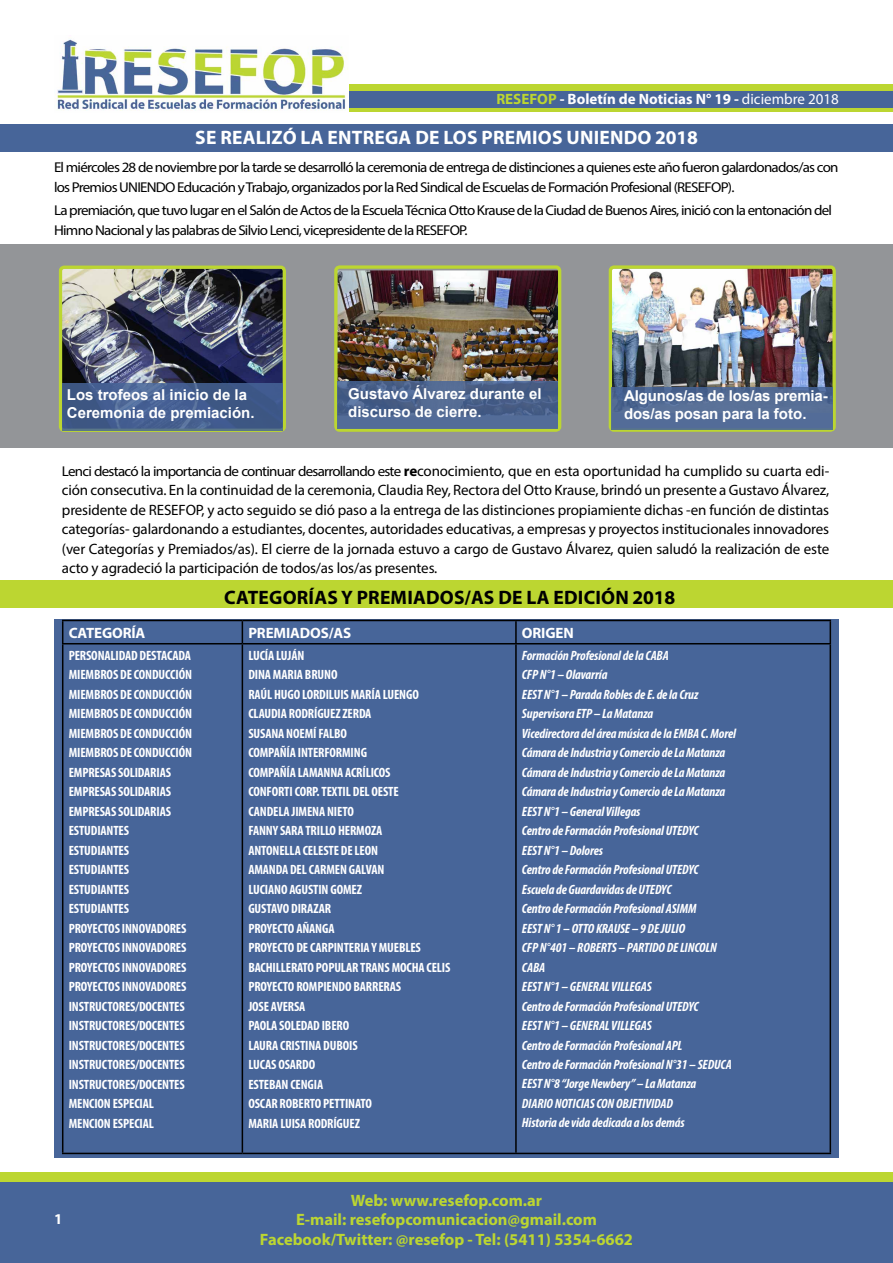
<style>
.page{position:relative;width:893px;height:1263px;background:#fff}
.page>*{position:absolute;margin:0;border:0;box-sizing:border-box;transform-origin:0 0}
.t1{font:700 19.5px "Myriad Pro";letter-spacing:.01em;color:#fff}
.t2{font:700 19.5px "Myriad Pro";letter-spacing:.01em;color:#000}
.t3{font:700 16.5px/19.8px "Myriad Pro";color:#bcd631;text-align:center}
.t4{font:15px/19.5px "Myriad Pro";letter-spacing:-.01em;color:#000;text-align:justify}
.t5{font:700 15px/18px "Arial";color:#fff}
.t6{font:700 15px "Myriad Pro";color:#fff}
.t7{font:14.25px/19.5px "Myriad Pro";letter-spacing:-.05em;color:#000;scale:1.05 1}
.t8{font:700 condensed 13.5px/19.5px "Myriad Pro";letter-spacing:-.01em;color:#fff}
.t9{font:italic 700 condensed 13.5px/19.5px "Myriad Pro";letter-spacing:-.01em;color:#fff}
.s1{color:#bcd631}
.s2{font-weight:400}
.s3{font-size:14.25px}
.s4{font-weight:700}
</style>
<div class="page">
<div style="left:330px;top:85px;width:563px;height:27px;background:#bcd631"></div>
<div style="left:0;top:1173px;width:893px;height:90px;background:#bcd631"></div>
<div style="left:330px;top:91px;width:563px;height:17px;background:#476599"></div>
<div style="left:0;top:1183px;width:893px;height:80px;background:#476599"></div>
<img style="left:55px;top:39px;width:294px;height:73px">
<div style="left:0;top:581px;width:893px;height:27px;background:#bcd631"></div>
<div style="left:0;top:244px;width:893px;height:203px;background:#939598"></div>
<div style="left:0;top:124px;width:893px;height:28px;background:#476599"></div>
<img style="left:613px;top:269px;width:219px;height:118px">
<div style="left:609px;top:265px;width:227px;height:167px;border:3px solid #bcd631;border-radius:4px"></div>
<svg style="left:612px;top:387px;width:221px;height:42px;background:#526b94"></svg>
<hr style="left:892px;top:1111px;width:1px;height:36px;background:#5670a1">
<img style="left:338px;top:270px;width:219px;height:112px">
<div style="left:334px;top:265px;width:227px;height:167px;border:3px solid #bcd631;border-radius:4px"></div>
<svg style="left:337px;top:382px;width:221px;height:47px;background:#4c648e"></svg>
<img style="left:63px;top:270px;width:219px;height:113px">
<div style="left:59px;top:266px;width:227px;height:166px;border:3px solid #bcd631;border-radius:4px"></div>
<svg style="left:62px;top:383px;width:221px;height:47px;background:#445d8c"></svg>
<div style="left:54px;top:619px;width:785px;height:539px;background:#476599"></div>
<hr style="left:62px;top:620px;width:180px;height:1px;background:#000">
<svg style="left:62px;top:621px;width:1px;height:22px"></svg>
<hr style="left:242px;top:620px;width:274px;height:1px;background:#000">
<svg style="left:242px;top:621px;width:1px;height:22px"></svg>
<hr style="left:516px;top:620px;width:315px;height:1px;background:#000">
<hr style="left:515px;top:621px;width:2px;height:22px;background:#000">
<svg style="left:830px;top:621px;width:1px;height:22px"></svg>
<hr style="left:62px;top:643px;width:180px;height:1px;background:#000">
<hr style="left:62px;top:644px;width:1px;height:509px;background:#000">
<hr style="left:242px;top:643px;width:274px;height:1px;background:#000">
<hr style="left:242px;top:644px;width:1px;height:509px;background:#000">
<hr style="left:516px;top:643px;width:315px;height:1px;background:#000">
<hr style="left:515px;top:644px;width:2px;height:509px;background:#000">
<hr style="left:830px;top:644px;width:1px;height:509px;background:#000">
<hr style="left:62px;top:1153px;width:180px;height:1px;background:#000">
<hr style="left:242px;top:1153px;width:274px;height:1px;background:#000">
<hr style="left:516px;top:1153px;width:315px;height:1px;background:#000">
<p class="t6" style="left:496px;top:90px;width:344px"><span class="s1">RESEFOP</span> - Boletín de Noticias N° 19 - <span class="s2">diciembre 2018</span></p>
<h1 class="t1" style="left:195px;top:125px;width:504px">Se realizó la entrega de los Premios UNIENDO 2018</h1>
<p class="t7" style="left:54px;top:157px;width:749px">El miércoles 28 de noviembre por la tarde se desarrolló la ceremonia de entrega de distinciones a quienes este año fueron galardonados/as con los Premios UNIENDO Educación y Trabajo, organizados por la Red Sindical de Escuelas de Formación Profesional (RESEFOP).</p>
<p class="t7" style="left:54px;top:200px;width:742px">La premiación, que tuvo lugar en el Salón de Actos de la Escuela Técnica Otto Krause de la Ciudad de Buenos Aires, inició con la entonación del<br>Himno Nacional y las palabras de Silvio Lenci, vicepresidente de la RESEFOP.</p>
<p class="t5" style="left:67px;top:386px;width:189px">Los trofeos al inicio de la<br>Ceremonia de premiación.</p>
<p class="t5" style="left:348px;top:385px;width:195px">Gustavo Álvarez durante el discurso de cierre.</p>
<p class="t5" style="left:624px;top:388px;width:205px">Algunos/as de los/as premia&shy;dos/as posan para la foto.</p>
<p class="t4" style="left:62px;top:461px;width:769px"><span class="s3">Lenci destacó la importancia de continuar desarrollando este</span> <span class="s4">re</span>conocimiento, que en esta oportunidad ha cumplido su cuarta edi&shy;ción consecutiva. En la continuidad de la ceremonia, Claudia Rey, Rectora del Otto Krause, brindó un presente a Gustavo Álvarez, presidente de RESEFOP, y acto seguido se dió paso a la entrega de las distinciones propiamiente dichas -en función de distintas categorías- galardonando a estudiantes, docentes, autoridades educativas, a empresas y proyectos institucionales innovadores (ver Categorías y Premiados/as). El cierre de la jornada estuvo a cargo de Gustavo Álvarez, quien saludó la realización de este acto y agradeció la participación de todos/as los/as presentes.</p>
<h1 class="t2" style="left:224px;top:584px;width:180px">CATEGORÍAS Y PREMIAD</h1>
<h1 class="t2" style="left:440px;top:584px;width:237px">OS/AS DE LA Edición 2018</h1>
<p class="t6" style="left:69px;top:623px;width:78px">CATEGORÍA</p>
<p class="t6" style="left:248px;top:623px;width:36px">PREMIAD</p>
<p class="t6" style="left:310px;top:623px;width:43px">OS/AS</p>
<p class="t6" style="left:522px;top:623px;width:53px">ORIGEN</p>
<p class="t8" style="left:69px;top:645px;width:125px">PERSONALIDAD DESTACADA<br>MIEMBROS DE CONDUCCIÓN<br>MIEMBROS DE CONDUCCIÓN<br>MIEMBROS DE CONDUCCIÓN<br>MIEMBROS DE CONDUCCIÓN<br>MIEMBROS DE CONDUCCIÓN<br>EMPRESAS SOLIDARIAS<br>EMPRESAS SOLIDARIAS<br>EMPRESAS SOLIDARIAS<br>ESTUDIANTES<br>ESTUDIANTES<br>ESTUDIANTES<br>ESTUDIANTES<br>ESTUDIANTES<br>PROYECTOS INNOVADORES<br>PROYECTOS INNOVADORES<br>PROYECTOS INNOVADORES<br>PROYECTOS INNOVADORES<br>INSTRUCTORES/DOCENTES<br>INSTRUCTORES/DOCENTES<br>INSTRUCTORES/DOCENTES<br>INSTRUCTORES/DOCENTES<br>INSTRUCTORES/DOCENTES<br>MENCION ESPECIAL<br>MENCION ESPECIAL</p>
<p class="t8" style="left:248px;top:645px;width:204px">LUCÍA LUJÁN<br>DINA MARIA BRUNO<br>RAÚL HUGO LORDILUIS MARÍA LUENGO<br>CLAUDIA RODRÍGUEZ ZERDA<br>SUSANA NOEMÍ FALBO<br>COMPAÑÍA INTERFORMING<br>COMPAÑÍA LAMANNA ACRÍLICOS<br>CONFORTI CORP. TEXTIL DEL OESTE<br>CANDELA JIMENA NIETO<br>FANNY SARA TRILLO HERMOZA<br>ANTONELLA CELESTE DE LEON<br>AMANDA DEL CARMEN GALVAN<br>LUCIANO AGUSTIN GOMEZ<br>GUSTAVO DIRAZAR<br>PROYECTO AÑANGA<br>PROYECTO DE CARPINTERIA Y MUEBLES<br>BACHILLERATO POPULAR TRANS MOCHA CELIS<br>PROYECTO ROMPIENDO BARRERAS<br>JOSE AVERSA<br>PAOLA SOLEDAD IBERO<br>LAURA CRISTINA DUBOIS<br>LUCAS OSARDO<br>ESTEBAN CENGIA<br>OSCAR ROBERTO PETTINATO<br>MARIA LUISA RODRÍGUEZ</p>
<p class="t9" style="left:522px;top:645px;width:216px">Formación Profesional de la CABA<br>CFP N°1 – Olavarría<br>EEST N°1 – Parada Robles de E. de la Cruz Supervisora ETP – La Matanza<br>Vicedirectora del área música de la EMBA C. Morel Cámara de Industria y Comercio de La Matanza Cámara de Industria y Comercio de La Matanza Cámara de Industria y Comercio de La Matanza EEST N°1 – General Villegas<br>Centro de Formación Profesional UTEDYC<br>EEST N°1 – Dolores<br>Centro de Formación Profesional UTEDYC<br>Escuela de Guardavidas de UTEDYC<br>Centro de Formación Profesional ASIMM<br>EEST N° 1 – OTTO KRAUSE – 9 DE JULIO<br>CFP N°401 – ROBERTS – PARTIDO DE LINCOLN CABA<br>EEST N°1 – GENERAL VILLEGAS<br>Centro de Formación Profesional UTEDYC<br>EEST N°1 – GENERAL VILLEGAS<br>Centro de Formación Profesional APL<br>Centro de Formación Profesional N°31 – SEDUCA EEST N°8 “Jorge Newbery” – La Matanza<br>DIARIO NOTICIAS CON OBJETIVIDAD<br>Historia de vida dedicada a los demás</p>
<p class="t6" style="left:54px;top:1209px;width:10px">1</p>
<p class="t3" style="left:260px;top:1189px;width:375px">Web: www.resefop.com.ar<br>E-mail: resefopcomunicacion@gmail.com<br>Facebook/Twitter: @resefop - Tel: (5411) 5354-6662</p>
</div>
